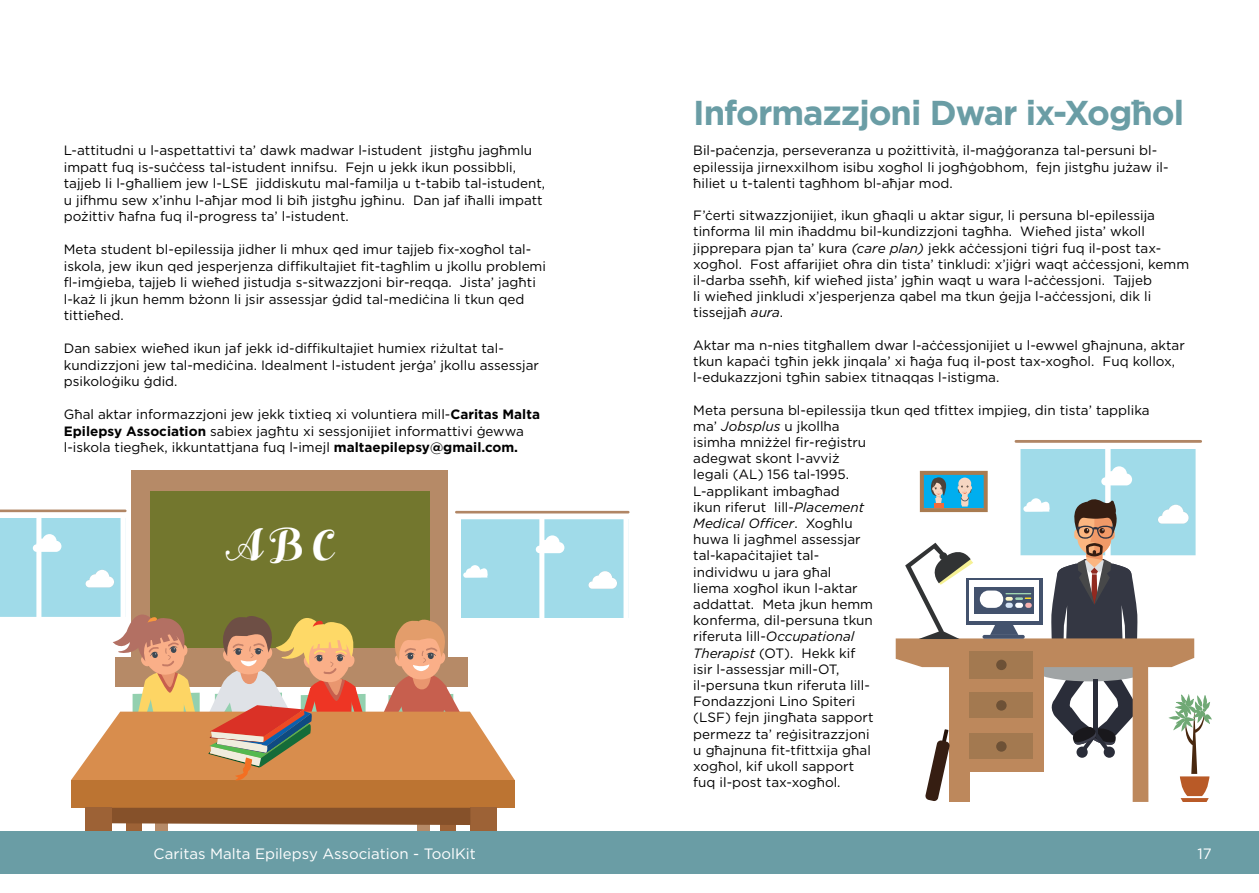
<style>
.page{position:relative;width:1259px;height:893px;background:#fff}
.page>*{position:absolute;margin:0;border:0;box-sizing:border-box;transform-origin:0 0}
.t1{font:43.5px "Hello Script";color:#fff}
.t2{font:700 34.5px "Gotham";letter-spacing:-.03em;color:#6a9da5}
.t3{font:15px "Gotham";color:#fff}
.t4{font:13.5px/16.2px "Gotham";color:#000}
.s1{font-weight:700}
.s2{font-style:italic}
</style>
<div class="page">
<div style="left:132px;top:470px;width:316px;height:199px;background:#b68a67"></div>
<div style="left:150px;top:491px;width:280px;height:157px;background:#73772e"></div>
<div style="left:155px;top:687px;width:13px;height:148px;background:#b68a67"></div>
<div style="left:417px;top:687px;width:13px;height:148px;background:#b68a67"></div>
<div style="left:440px;top:815px;width:15px;height:28px;background:#9d6236"></div>
<div style="left:126px;top:815px;width:15px;height:28px;background:#9d6236"></div>
<div style="left:71px;top:780px;width:443px;height:28px;background:#bc7432"></div>
<div style="left:470px;top:807px;width:26px;height:48px;background:#9d6236"></div>
<svg style="left:112px;top:808px;width:358px;height:17px;background:#8b5832"></svg>
<div style="left:86px;top:807px;width:26px;height:48px;background:#9d6236"></div>
<svg style="left:0;top:510px;width:629px;height:271px"></svg>
<hr style="left:1014px;top:440px;width:188px;height:3px;background:#b18665">
<svg style="left:895px;top:449px;width:316px;height:353px"></svg>
<div style="left:0;top:831px;width:1259px;height:43px;background:#6a9da5"></div>
<p class="t4" style="left:64px;top:142px;width:483px">L-attitudni u l-aspettattivi ta’ dawk madwar l-istudent jistgħu jagħmlu impatt fuq is-suċċess tal-istudent innifsu. Fejn u jekk ikun possibbli, tajjeb li l-għalliem jew l-LSE jiddiskutu mal-familja u t-tabib tal-istudent, u jifhmu sew x’inhu l-aħjar mod li biħ jistgħu jgħinu. Dan jaf iħalli impatt pożittiv ħafna fuq il-progress ta’ l-istudent.</p>
<p class="t4" style="left:64px;top:241px;width:484px">Meta student bl-epilessija jidher li mhux qed imur tajjeb fix-xogħol tal&shy;iskola, jew ikun qed jesperjenza diffikultajiet fit-tagħlim u jkollu problemi fl-imġieba, tajjeb li wieħed jistudja s-sitwazzjoni bir-reqqa. Jista’ jagħti l-każ li jkun hemm bżonn li jsir assessjar ġdid tal-mediċina li tkun qed tittieħed.</p>
<p class="t4" style="left:64px;top:340px;width:477px">Dan sabiex wieħed ikun jaf jekk id-diffikultajiet humiex riżultat tal&shy;kundizzjoni jew tal-mediċina. Idealment l-istudent jerġa’ jkollu assessjar psikoloġiku ġdid.</p>
<p class="t4" style="left:64px;top:406px;width:478px">Għal aktar informazzjoni jew jekk tixtieq xi voluntiera mill-<span class="s1">Caritas Malta<br>Epilepsy Association</span> sabiex jagħtu xi sessjonijiet informattivi ġewwa l-iskola tiegħek, ikkuntattjana fuq l-imejl <span class="s1">maltaepilepsy@gmail.com.</span></p>
<h1 class="t1" style="left:224px;top:519px;width:108px">A B C</h1>
<h2 class="t2" style="left:693px;top:90px;width:492px">Informazzjoni Dwar ix-Xogħol</h2>
<p class="t4" style="left:693px;top:142px;width:477px">Bil-paċenzja, perseveranza u pożittività, il-maġġoranza tal-persuni bl&shy;epilessija jirnexxilhom isibu xogħol li jogħġobhom, fejn jistgħu jużaw il&shy;ħiliet u t-talenti tagħhom bl-aħjar mod.</p>
<p class="t4" style="left:693px;top:207px;width:497px">F’ċerti sitwazzjonijiet, ikun għaqli u aktar sigur, li persuna bl-epilessija tinforma lil min iħaddmu bil-kundizzjoni tagħha. Wieħed jista’ wkoll jipprepara pjan ta’ kura <span class="s2">(care plan)</span> jekk aċċessjoni tiġri fuq il-post tax&shy;xogħol. Fost affarijiet oħra din tista’ tinkludi: x’jiġri waqt aċċessjoni, kemm il-darba sseħħ, kif wieħed jista’ jgħin waqt u wara l-aċċessjoni. Tajjeb<br>li wieħed jinkludi x’jesperjenza qabel ma tkun ġejja l-aċċessjoni, dik li tissejjaħ <span class="s2">aura</span>.</p>
<p class="t4" style="left:693px;top:337px;width:493px">Aktar ma n-nies titgħallem dwar l-aċċessjonijiet u l-ewwel għajnuna, aktar tkun kapaċi tgħin jekk jinqala’ xi ħaġa fuq il-post tax-xogħol. Fuq kollox, l-edukazzjoni tgħin sabiex titnaqqas l-istigma.</p>
<p class="t4" style="left:693px;top:401px;width:458px">Meta persuna bl-epilessija tkun qed tfittex impjieg, din tista’ tapplika ma’ <span class="s2">Jobsplus</span> u jkollha<br>isimha mniżżel fir-reġistru<br>adegwat skont l-avviż<br>legali (AL) 156 tal-1995.<br>L-applikant imbagħad<br>ikun riferut lill-<span class="s2">Placement<br>Medical Officer</span>. Xogħlu<br>huwa li jagħmel assessjar<br>tal-kapaċitajiet tal-<br>individwu u jara għal<br>liema xogħol ikun l-aktar<br>addattat. Meta jkun hemm<br>konferma, dil-persuna tkun<br>riferuta lill-<span class="s2">Occupational<br>Therapist</span> (OT). Hekk kif<br>isir l-assessjar mill-OT,<br>il-persuna tkun riferuta lill-<br>Fondazzjoni Lino Spiteri<br>(LSF) fejn jingħata sapport<br>permezz ta’ reġisitrazzjoni<br>u għajnuna fit-tfittxija għal<br>xogħol, kif ukoll sapport<br>fuq il-post tax-xogħol.</p>
<p class="t3" style="left:154px;top:844px;width:324px">Caritas Malta Epilepsy Association - ToolKit</p>
<p class="t3" style="left:1197px;top:844px;width:16px">17</p>
</div>
